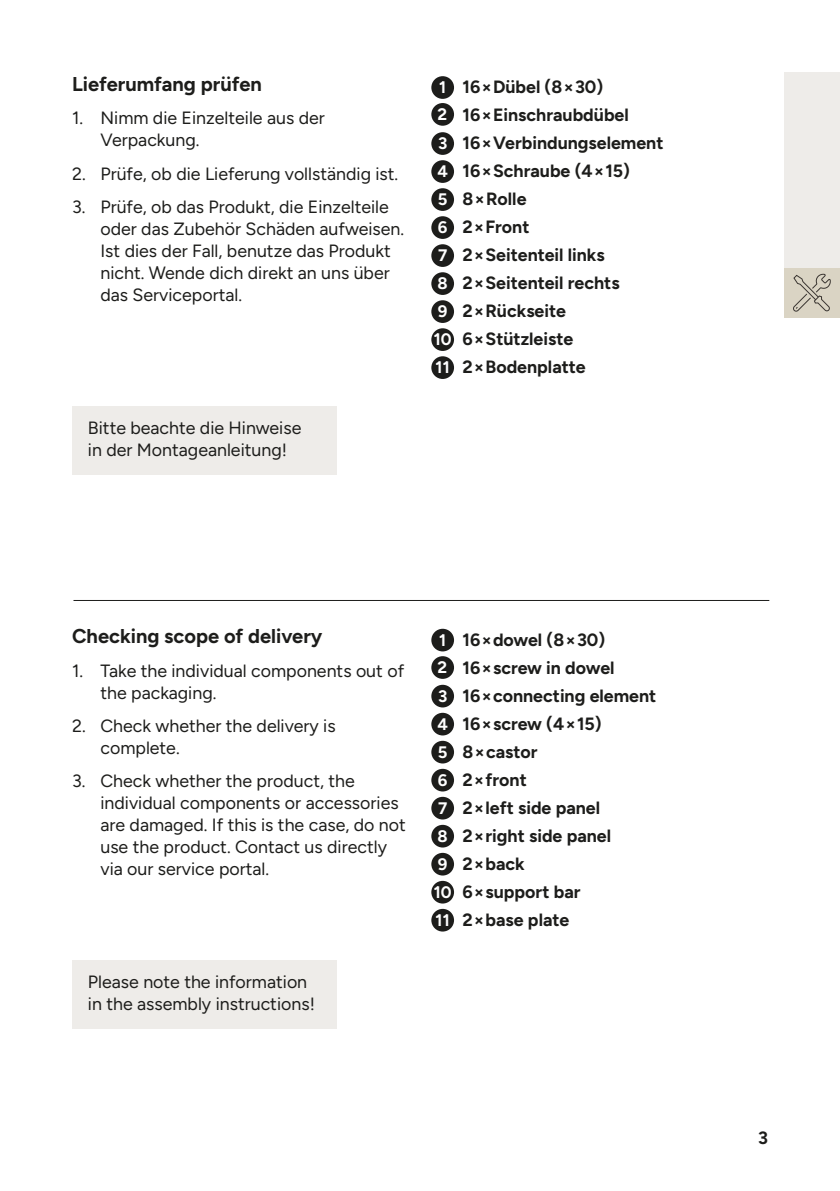
<style>
.page{position:relative;width:840px;height:1191px;background:#fff}
.page>*{position:absolute;margin:0;border:0;box-sizing:border-box;transform-origin:0 0}
.Überschrift_3{font:700 20px "Figtree";color:#1d1d1b}
.Absatz{font:17.8px/22px "Figtree";color:#1d1d1b}
.Absatz_Bold{font:700 17.8px "Figtree";color:#1d1d1b}
.Absatz-2{font:700 16.6px "Figtree";color:#fff}
</style>
<div class="page">
<div style="left:783px;top:72px;width:56px;height:245px;background:#eeece9"></div>
<div style="left:783px;top:268px;width:56px;height:49px;background:#dad4c4"></div>
<svg style="left:793px;top:273px;width:37px;height:39px"></svg>
<div style="left:72px;top:406px;width:264px;height:68px;background:#eeece9"></div>
<div style="left:72px;top:960px;width:264px;height:69px;background:#eeece9"></div>
<div style="left:431px;top:76px;width:23px;height:23px;background:#1d1d1b;border-radius:50%"></div>
<div style="left:431px;top:103px;width:23px;height:23px;background:#1d1d1b;border-radius:50%"></div>
<div style="left:431px;top:132px;width:23px;height:23px;background:#1d1d1b;border-radius:50%"></div>
<div style="left:431px;top:160px;width:23px;height:23px;background:#1d1d1b;border-radius:50%"></div>
<div style="left:431px;top:188px;width:23px;height:23px;background:#1d1d1b;border-radius:50%"></div>
<div style="left:431px;top:216px;width:23px;height:23px;background:#1d1d1b;border-radius:50%"></div>
<div style="left:431px;top:244px;width:23px;height:23px;background:#1d1d1b;border-radius:50%"></div>
<div style="left:431px;top:272px;width:23px;height:23px;background:#1d1d1b;border-radius:50%"></div>
<div style="left:431px;top:300px;width:23px;height:23px;background:#1d1d1b;border-radius:50%"></div>
<div style="left:431px;top:328px;width:23px;height:23px;background:#1d1d1b;border-radius:50%"></div>
<div style="left:431px;top:356px;width:23px;height:23px;background:#1d1d1b;border-radius:50%"></div>
<div style="left:431px;top:629px;width:23px;height:22px;background:#1d1d1b;border-radius:50%"></div>
<div style="left:431px;top:656px;width:23px;height:23px;background:#1d1d1b;border-radius:50%"></div>
<div style="left:431px;top:685px;width:23px;height:22px;background:#1d1d1b;border-radius:50%"></div>
<div style="left:431px;top:713px;width:23px;height:22px;background:#1d1d1b;border-radius:50%"></div>
<div style="left:431px;top:741px;width:23px;height:22px;background:#1d1d1b;border-radius:50%"></div>
<div style="left:431px;top:769px;width:23px;height:22px;background:#1d1d1b;border-radius:50%"></div>
<div style="left:431px;top:797px;width:23px;height:22px;background:#1d1d1b;border-radius:50%"></div>
<div style="left:431px;top:825px;width:23px;height:22px;background:#1d1d1b;border-radius:50%"></div>
<div style="left:431px;top:853px;width:23px;height:22px;background:#1d1d1b;border-radius:50%"></div>
<div style="left:431px;top:881px;width:23px;height:22px;background:#1d1d1b;border-radius:50%"></div>
<div style="left:431px;top:909px;width:23px;height:22px;background:#1d1d1b;border-radius:50%"></div>
<hr style="left:73px;top:600px;width:695px;height:1px;background:#1d1d1b">
<p class="Überschrift_3" style="left:72px;top:72px;width:191px">Lieferumfang prüfen</p>
<p class="Absatz" style="left:100px;top:107px;width:226px;text-indent:-28px">1. Nimm die Einzelteile aus der<br>Verpackung.</p>
<p class="Absatz" style="left:72px;top:162px;width:327px">2. Prüfe, ob die Lieferung vollständig ist.</p>
<p class="Absatz" style="left:100px;top:196px;width:305px;text-indent:-28px">3. Prüfe, ob das Produkt, die Einzelteile oder das Zubehör Schäden aufweisen.<br>Ist dies der Fall, benutze das Produkt nicht. Wende dich direkt an uns über das Serviceportal.</p>
<p class="Absatz" style="left:88px;top:417px;width:215px">Bitte beachte die Hinweise in der Montageanleitung!</p>
<p class="Absatz-2" style="left:439px;top:78px;width:9px">1</p>
<p class="Absatz_Bold" style="left:462px;top:76px;width:142px">16×Dübel (8×30)</p>
<p class="Absatz-2" style="left:437px;top:104px;width:11px">2</p>
<p class="Absatz_Bold" style="left:462px;top:104px;width:168px">16×Einschraubdübel</p>
<p class="Absatz-2" style="left:438px;top:134px;width:11px">3</p>
<p class="Absatz_Bold" style="left:462px;top:132px;width:202px">16×Verbindungselement</p>
<p class="Absatz-2" style="left:437px;top:162px;width:12px">4</p>
<p class="Absatz_Bold" style="left:462px;top:160px;width:169px">16×Schraube (4×15)</p>
<p class="Absatz-2" style="left:437px;top:190px;width:11px">5</p>
<p class="Absatz_Bold" style="left:462px;top:188px;width:65px">8×Rolle</p>
<p class="Absatz-2" style="left:437px;top:218px;width:11px">6</p>
<p class="Absatz_Bold" style="left:462px;top:216px;width:68px">2×Front</p>
<p class="Absatz-2" style="left:438px;top:246px;width:11px">7</p>
<p class="Absatz_Bold" style="left:462px;top:244px;width:144px">2×Seitenteil links</p>
<p class="Absatz-2" style="left:437px;top:274px;width:12px">8</p>
<p class="Absatz_Bold" style="left:462px;top:272px;width:159px">2×Seitenteil rechts</p>
<p class="Absatz-2" style="left:437px;top:302px;width:11px">9</p>
<p class="Absatz_Bold" style="left:462px;top:300px;width:105px">2×Rückseite</p>
<p class="Absatz-2" style="left:433px;top:330px;width:19px">10</p>
<p class="Absatz_Bold" style="left:462px;top:328px;width:112px">6×Stützleiste</p>
<p class="Absatz-2" style="left:435px;top:358px;width:16px">11</p>
<p class="Absatz_Bold" style="left:462px;top:356px;width:125px">2×Bodenplatte</p>
<p class="Überschrift_3" style="left:72px;top:624px;width:252px">Checking scope of delivery</p>
<p class="Absatz" style="left:100px;top:659px;width:305px;text-indent:-28px">1. Take the individual components out of the packaging.</p>
<p class="Absatz" style="left:100px;top:714px;width:236px;text-indent:-28px">2. Check whether the delivery is complete.</p>
<p class="Absatz" style="left:100px;top:770px;width:307px;text-indent:-28px">3. Check whether the product, the individual components or accessories are damaged. If this is the case, do not use the product. Contact us directly via our service portal.</p>
<p class="Absatz" style="left:88px;top:971px;width:228px">Please note the information in the assembly instructions!</p>
<p class="Absatz-2" style="left:439px;top:630px;width:9px">1</p>
<p class="Absatz_Bold" style="left:462px;top:629px;width:144px">16×dowel (8×30)</p>
<p class="Absatz-2" style="left:437px;top:657px;width:11px">2</p>
<p class="Absatz_Bold" style="left:462px;top:657px;width:153px">16×screw in dowel</p>
<p class="Absatz-2" style="left:438px;top:686px;width:11px">3</p>
<p class="Absatz_Bold" style="left:462px;top:685px;width:195px">16×connecting element</p>
<p class="Absatz-2" style="left:437px;top:714px;width:12px">4</p>
<p class="Absatz_Bold" style="left:462px;top:713px;width:141px">16×screw (4×15)</p>
<p class="Absatz-2" style="left:437px;top:742px;width:11px">5</p>
<p class="Absatz_Bold" style="left:462px;top:741px;width:77px">8×castor</p>
<p class="Absatz-2" style="left:437px;top:770px;width:11px">6</p>
<p class="Absatz_Bold" style="left:462px;top:769px;width:66px">2×front</p>
<p class="Absatz-2" style="left:438px;top:798px;width:11px">7</p>
<p class="Absatz_Bold" style="left:462px;top:797px;width:139px">2×left side panel</p>
<p class="Absatz-2" style="left:437px;top:826px;width:12px">8</p>
<p class="Absatz_Bold" style="left:462px;top:825px;width:150px">2×right side panel</p>
<p class="Absatz-2" style="left:437px;top:854px;width:11px">9</p>
<p class="Absatz_Bold" style="left:462px;top:853px;width:64px">2×back</p>
<p class="Absatz-2" style="left:433px;top:882px;width:19px">10</p>
<p class="Absatz_Bold" style="left:462px;top:881px;width:119px">6×support bar</p>
<p class="Absatz-2" style="left:435px;top:910px;width:16px">11</p>
<p class="Absatz_Bold" style="left:462px;top:909px;width:108px">2×base plate</p>
<p class="Absatz_Bold" style="left:757px;top:1127px;width:11px">3</p>
</div>
